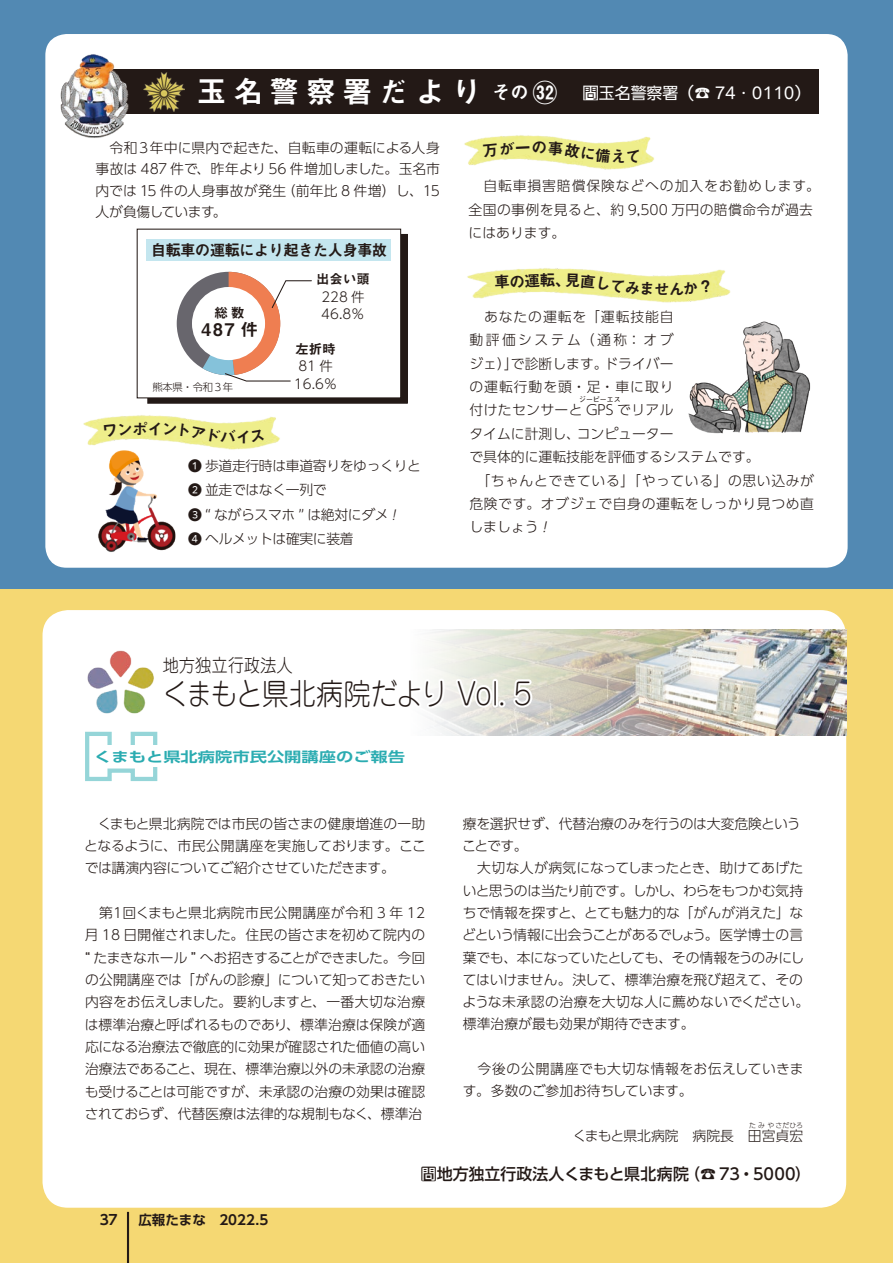
<style>
.page{position:relative;width:893px;height:1263px;background:#fff}
.page>*{position:absolute;margin:0;border:0;box-sizing:border-box;transform-origin:0 0}
.t1{font:30.3px "Midashi Go Pr 6 N MB31";letter-spacing:.2em;color:#fff}
.t2{font:300 29.7px "Jun 101 Pro";letter-spacing:-.03em;color:#231916;scale:.9 1}
.t3{font:25.05px "Midashi Go Pr 6 N MB31";color:#fff}
.t4{font:18.3px "Midashi Go Pr 6 N MB31";color:#fff}
.t5{font:300 18px "Jun 101 Pro";color:#231916;scale:.9 1}
.t6{font:17.4px "Midashi Go Pr 6 N MB31";color:#231916}
.t7{font:500 15.9px "UD Shin Go Pr 6 N";color:#231916}
.t8{font:15.9px "Midashi Go Pr 6 N MB31";letter-spacing:-.05em;color:#231916}
.t9{font:15.9px "PUD Shin Go Pr 6 N";color:#fff}
.t10{font:13.95px "Midashi Go Pr 6 N MB31";color:#231916}
.t11{font:300 13.8px/22.4px "UD Shin Go Pr 6 N";color:#231916}
.t12{font:300 13.8px/22.4px "UD Shin Go Pr 6 N";letter-spacing:-.02em;color:#231916}
.t13{font:300 13.8px/23.4px "UD Shin Go Pr 6 N";letter-spacing:.04em;color:#231916}
.t14{font:300 13.8px/23.4px "UD Shin Go Pr 6 N";letter-spacing:.03em;color:#231916}
.t15{font:300 13.8px/24.5px "PUD Shin Go Pr 6 N";letter-spacing:-.025em;color:#231916}
.t16{font:300 13.8px/23.4px "UD Shin Go Pr 6 N";letter-spacing:.025em;color:#231916}
.t17{font:300 13.8px/23.4px "UD Shin Go Pr 6 N";letter-spacing:.065em;color:#231916;text-align:right}
.t18{font:300 13.8px "UD Shin Go Pr 6 N";letter-spacing:.035em;color:#231916}
.t19{font:700 13.8px "UD Shin Go Pr 6 N De";color:#2bacb1;scale:1.25 1}
.t20{font:700 13.8px "UD Shin Go Pr 6 N De";color:#231916}
.t21{font:700 13.5px "UD Shin Go Pr 6 N De";color:#231916}
.t22{font:300 13.35px/17.5px "UD Shin Go Pr 6 N";color:#231916}
.t23{font:13.35px "Midashi Go Pr 6 N MB31";color:#231916}
.t24{font:300 10.35px "UD Shin Go Pr 6 N";letter-spacing:-.025em;color:#231916}
.t25{font:300 6.9px "UD Shin Go Pr 6 N";letter-spacing:.085em;color:#231916}
.t26{font:300 6.9px "UD Shin Go Pr 6 N";color:#231916}
.s1{font-weight:400}
</style>
<div class="page">
<div style="left:0;top:583px;width:893px;height:680px;background:#f5d873"></div>
<div style="left:43px;top:610px;width:803px;height:598px;background:#fff;border-radius:26px"></div>
<img style="left:447px;top:629px;width:399px;height:106px">
<svg style="left:84px;top:610px;width:363px;height:171px"></svg>
<svg style="left:454px;top:677px;width:40px;height:33px"></svg>
<div style="left:492px;top:679px;width:6px;height:28px;border:4px solid #fff"></div>
<div style="left:498px;top:700px;width:8px;height:7px;border:4px solid #fff;border-radius:50%"></div>
<svg style="left:511px;top:610px;width:23px;height:100px"></svg>
<div style="left:743px;top:1171px;width:7px;height:6px;border:3px solid #fff;border-radius:50%"></div>
<hr style="left:127px;top:1212px;width:2px;height:51px;background:#231916">
<div style="left:0;top:0;width:893px;height:589px;background:#5289b3"></div>
<div style="left:45px;top:34px;width:803px;height:534px;background:#fff;border-radius:21px"></div>
<div style="left:100px;top:70px;width:718px;height:44px;background:#231916"></div>
<img style="left:60px;top:54px;width:75px;height:84px">
<img style="left:143px;top:72px;width:42px;height:40px">
<div style="left:148px;top:234px;width:259px;height:169px;background:#231916"></div>
<div style="left:137px;top:229px;width:264px;height:169px;background:#fff"></div>
<div style="left:177px;top:272px;width:103px;height:103px;background:#68666d;border-radius:50%"></div>
<div style="left:192px;top:287px;width:73px;height:73px;background:#fff;border-radius:50%"></div>
<svg style="left:203px;top:272px;width:109px;height:110px"></svg>
<div style="left:147px;top:240px;width:244px;height:21px;background:#c4e6ef"></div>
<img style="left:83px;top:415px;width:197px;height:35px">
<img style="left:464px;top:135px;width:190px;height:35px">
<img style="left:467px;top:268px;width:264px;height:35px">
<img style="left:688px;top:321px;width:123px;height:113px">
<img style="left:84px;top:440px;width:117px;height:112px">
<svg style="left:104px;top:423px;width:28px;height:14px"></svg>
<svg style="left:149px;top:422px;width:115px;height:21px"></svg>
<svg style="left:483px;top:141px;width:157px;height:23px"></svg>
<svg style="left:566px;top:274px;width:102px;height:21px"></svg>
<svg style="left:683px;top:279px;width:27px;height:16px"></svg>
<svg style="left:556px;top:282px;width:4px;height:5px"></svg>
<svg style="left:495px;top:274px;width:45px;height:15px"></svg>
<h1 class="t1" style="left:196px;top:68px;width:287px">玉名警察署だより</h1>
<p class="t11" style="left:95px;top:137px;width:346px;line-height:21.3px;text-align:right">　令和３年中に県内で起きた、自転車の運転による人身事故は 487 件で、昨年より 56 件増加しました。玉名市（前年比 8 件増）し、15</p>
<h3 class="t3" style="left:532px;top:72px;width:27px">㉜</h3>
<h3 class="t4" style="left:492px;top:77px;width:38px">その</h3>
<p class="t9" style="left:583px;top:84px;width:229px">問玉名警察署)☎ 74・0110(</p>
<p class="t11" style="left:95px;top:179px;width:193px;line-height:21.3px">内では 15 件の人身事故が発生人が負傷しています。</p>
<p class="t14" style="left:469px;top:174px;width:353px">　自転車損害賠償保険などへの加入をお勧めします。全国の事例を見ると、約 9,500 万円の賠償命令が過去にはあります。</p>
<p class="t8" style="left:151px;top:238px;width:238px">自転車の運転により起きた人身事故</p>
<p class="t10" style="left:214px;top:302px;width:32px">総数</p>
<p class="t6" style="left:202px;top:315px;width:58px">487 件</p>
<p class="t24" style="left:152px;top:379px;width:82px">熊本県・令和３年</p>
<p class="t8" style="left:132px;top:416px;width:17px">ポ</p>
<p class="t23" style="left:316px;top:268px;width:55px">出会い頭</p>
<p class="t22" style="left:321px;top:287px;width:45px">228 件<br>46.8％</p>
<p class="t23" style="left:296px;top:338px;width:42px">左折時</p>
<p class="t22" style="left:294px;top:357px;width:45px;text-align:center">81件<br>16.6％</p>
<p class="t15" style="left:188px;top:454px;width:234px"><span class="s1">❶</span> 歩道走行時は車道寄りをゆっくりと<br><span class="s1">❷</span> 並走ではなく一列で<br><span class="s1">❸</span> “ ながらスマホ ” は絶対にダメ !<br><span class="s1">❹</span> ヘルメットは確実に装着</p>
<p class="t8" style="left:540px;top:267px;width:17px">転</p>
<p class="t8" style="left:669px;top:277px;width:17px">ん</p>
<p class="t17" style="left:469px;top:304px;width:206px">　あなたの運転を「運転技能自動評価システム（通称：オブドライバー</p>
<p class="t16" style="left:469px;top:351px;width:206px">ジェ）」<br>の運転行動を頭・足・車に取り付けたセンサーと GPS でリアル</p>
<p class="t11" style="left:511px;top:352px;width:98px">で診断します。</p>
<p class="t26" style="left:579px;top:394px;width:43px">ジーピーエス</p>
<p class="t11" style="left:577px;top:422px;width:98px">コンピューター</p>
<p class="t13" style="left:469px;top:421px;width:346px">タイムに計測し、<br>で具体的に運転技能を評価するシステムです。<br>　「ちゃんとできている」「やっている」の思い込みが危険です。オブジェで自身の運転をしっかり見つめ直しましょう!!</p>
<h3 class="t5" style="left:163px;top:651px;width:146px">地方独立行政法人</h3>
<h2 class="t2" style="left:163px;top:670px;width:417px">くまもと県北病院だより Vol. ５</h2>
<p class="t19" style="left:94px;top:745px;width:250px">くまもと県北病院市民公開講座のご報告</p>
<p class="t11" style="left:84px;top:812px;width:343px;text-align:justify">　くまもと県北病院では市民の皆さまの健康増進の一助となるように、市民公開講座を実施しております。ここでは講演内容についてご紹介させていただきます。</p>
<p class="t18" style="left:123px;top:901px;width:304px">回くまもと県北病院市民公開講座が令和 3 年 12</p>
<p class="t11" style="left:85px;top:901px;width:342px">　第<br>月 18 日開催されました。住民の皆さまを初めて院内の“ たまきなホール ” へお招きすることができました。今回の公開講座では「がんの診療」について知っておきたい内容をお伝えしました。要約しますと、一番大切な治療は標準治療と呼ばれるものであり、標準治療は保険が適応になる治療法で徹底的に効果が確認された価値の高い治療法であること、現在、標準治療以外の未承認の治療も受けることは可能ですが、未承認の治療の効果は確認されておらず、代替医療は法律的な規制もなく、標準治</p>
<p class="t11" style="left:111px;top:901px;width:15px">１</p>
<p class="t12" style="left:462px;top:812px;width:349px">療を選択せず、代替治療のみを行うのは大変危険ということです。<br>　大切な人が病気になってしまったとき、助けてあげたいと思うのは当たり前です。しかし、わらをもつかむ気持ちで情報を探すと、とても魅力的な「がんが消えた」などという情報に出会うことがあるでしょう。医学博士の言葉でも、本になっていたとしても、その情報をうのみにしてはいけません。決して、標準治療を飛び超えて、そのような未承認の治療を大切な人に薦めないでください。標準治療が最も効果が期待できます。</p>
<p class="t11" style="left:463px;top:1057px;width:342px">　今後の公開講座でも大切な情報をお伝えしていきます。多数のご参加お待ちしています。</p>
<p class="t11" style="left:573px;top:1124px;width:232px">くまもと県北病院　病院長　田宮貞宏</p>
<p class="t25" style="left:749px;top:1120px;width:56px">たみやさだひろ</p>
<p class="t20" style="left:100px;top:1208px;width:19px">37</p>
<p class="t21" style="left:138px;top:1209px;width:69px">広報たまな</p>
<p class="t21" style="left:219px;top:1209px;width:50px">2022.5</p>
<p class="t7" style="left:421px;top:1161px;width:270px">問地方独立行政法人くまもと県北病院</p>
<p class="t7" style="left:684px;top:1161px;width:129px">)☎ 73・5000(</p>
</div>
